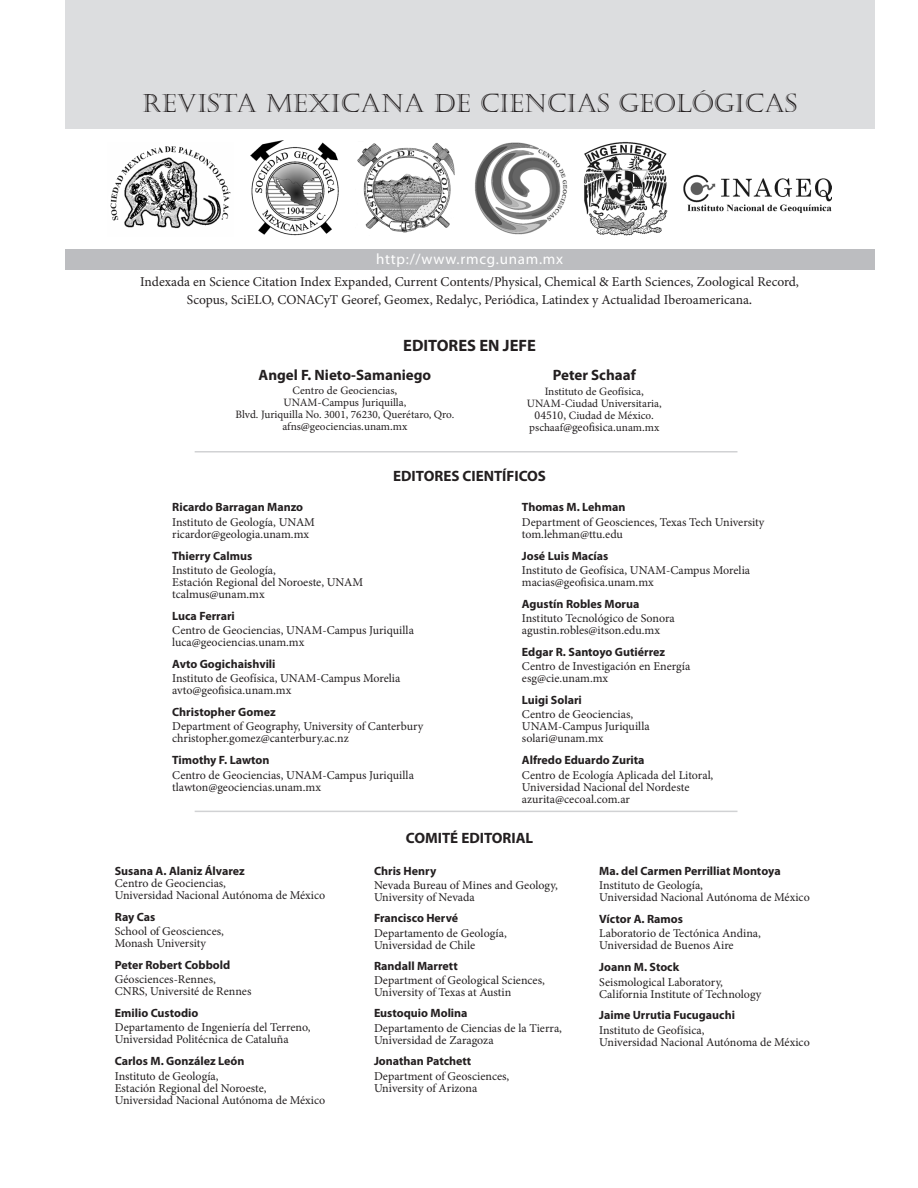
<style>
.page{position:relative;width:918px;height:1188px;background:#fff}
.page>*{position:absolute;margin:0;border:0;box-sizing:border-box;transform-origin:0 0}
.t1{font:25.5px "Castellar";color:#231f20}
.Normal__Web{font:700 16.5px "Myriad Pro";color:#231f20}
.Normal__Web-2{font:700 15px "Myriad Pro";color:#231f20}
.t2{font:15px "Myriad Pro";letter-spacing:.05em;color:#fff}
.Paragraph_Style_1{font:13.5px "Minion Pro";color:#231f20}
.Normal__Web-3{font:12px "Minion Pro";color:#231f20}
.Normal__Web-4{font:700 12px "Myriad Pro";color:#231f20}
.heading_1{font:700 12px "Myriad Pro";color:#231f20}
.HTML_Body{font:11.25px "Minion Pro";color:#231f20}
.Normal__Web-5{font:11.25px "Minion Pro";color:#231f20}
.s1{font-size:15px}
.s2{font-size:12px}
</style>
<div class="page">
<div style="left:65px;top:249px;width:809px;height:20px;background:#bcbdc0"></div>
<div style="left:65px;top:0;width:809px;height:128px;background:#dcdddf"></div>
<img style="left:110px;top:140px;width:721px;height:96px">
<hr style="left:195px;top:451px;width:542px;height:2px;background:#d1d2d4">
<hr style="left:195px;top:811px;width:542px;height:1px;background:#d1d2d4">
<p class="t1" style="left:142px;top:88px;width:656px">REVISTA MEXICANA DE CIENCIAS GEOLÓGICAS</p>
<p class="t2" style="left:376px;top:250px;width:188px">http://www.rmcg.unam.mx</p>
<p class="Paragraph_Style_1" style="left:140px;top:272px;width:660px">Indexada en Science Citation Index Expanded, Current Contents/Physical, Chemical &amp; Earth Sciences, Zoological Record,</p>
<p class="Paragraph_Style_1" style="left:187px;top:290px;width:567px">Scopus, SciELO, CONACyT Georef, Geomex, Redalyc, Periódica, Latindex y Actualidad Iberoamericana<span class="s1">.</span></p>
<p class="Normal__Web" style="left:403px;top:334px;width:134px">EDITORES EN JEFE</p>
<p class="Normal__Web-2" style="left:259px;top:365px;width:174px">Angel F. Nieto-Samaniego</p>
<p class="HTML_Body" style="left:293px;top:383px;width:106px">Centro de Geociencias<span class="s2">,</span></p>
<p class="HTML_Body" style="left:284px;top:395px;width:124px">UNAM<span class="s2">-</span>Campus Juriquilla,</p>
<p class="HTML_Body" style="left:236px;top:407px;width:220px">Blvd. Juriquilla No. 3001, 76230, Querétaro, Qro.</p>
<p class="HTML_Body" style="left:282px;top:419px;width:127px">afns<span class="s2">@</span>geociencias<span class="s2">.</span>unam<span class="s2">.</span>mx</p>
<p class="Normal__Web-2" style="left:553px;top:365px;width:85px">Peter Schaaf</p>
<p class="Normal__Web-5" style="left:545px;top:383px;width:101px">Instituto de Geofísica<span class="s2">,</span></p>
<p class="Normal__Web-5" style="left:527px;top:395px;width:137px">UNAM<span class="s2">-</span>Ciudad Universitaria,</p>
<p class="Normal__Web-5" style="left:535px;top:407px;width:121px"><span class="s2">04510,</span> Ciudad de México<span class="s2">.</span></p>
<p class="HTML_Body" style="left:529px;top:419px;width:132px">pschaaf<span class="s2">@geofisica.</span>unam<span class="s2">.</span>mx</p>
<p class="Normal__Web-2" style="left:393px;top:466px;width:154px">EDITORES CIENTÍFICOS</p>
<p class="Normal__Web-4" style="left:172px;top:500px;width:133px">Ricardo Barragan Manzo</p>
<p class="Normal__Web-3" style="left:172px;top:514px;width:144px">Instituto de Geología, UNAM</p>
<p class="Normal__Web-3" style="left:172px;top:526px;width:139px">ricardor@geologia.unam.mx</p>
<p class="heading_1" style="left:172px;top:548px;width:82px">Thierry Calmus</p>
<p class="Normal__Web-3" style="left:172px;top:562px;width:105px">Instituto de Geología,</p>
<p class="Normal__Web-3" style="left:172px;top:574px;width:192px">Estación Regional del Noroeste, UNAM</p>
<p class="Normal__Web-3" style="left:172px;top:586px;width:94px">tcalmus@unam.mx</p>
<p class="Normal__Web-4" style="left:172px;top:608px;width:64px">Luca Ferrari</p>
<p class="Normal__Web-3" style="left:172px;top:622px;width:243px">Centro de Geociencias, UNAM-Campus Juriquilla</p>
<p class="Normal__Web-3" style="left:172px;top:634px;width:134px">luca@geociencias.unam.mx</p>
<p class="Normal__Web-4" style="left:172px;top:656px;width:105px">Avto Gogichaishvili</p>
<p class="Normal__Web-3" style="left:172px;top:670px;width:230px">Instituto de Geofísica, UNAM-Campus Morelia</p>
<p class="Normal__Web-3" style="left:172px;top:682px;width:121px">avto@geofisica.unam.mx</p>
<p class="Normal__Web-4" style="left:172px;top:704px;width:105px">Christopher Gomez</p>
<p class="Normal__Web-3" style="left:172px;top:719px;width:253px">Department of Geography, University of Canterbury</p>
<p class="Normal__Web-3" style="left:172px;top:731px;width:178px">christopher.gomez@canterbury.ac.nz</p>
<p class="Normal__Web-4" style="left:172px;top:752px;width:99px">Timothy F. Lawton</p>
<p class="Normal__Web-3" style="left:172px;top:767px;width:243px">Centro de Geociencias, UNAM-Campus Juriquilla</p>
<p class="Normal__Web-3" style="left:172px;top:779px;width:150px">tlawton@geociencias.unam.mx</p>
<p class="heading_1" style="left:522px;top:500px;width:105px">Thomas M. Lehman</p>
<p class="Normal__Web-3" style="left:522px;top:514px;width:244px">Department of Geosciences, Texas Tech University</p>
<p class="Normal__Web-3" style="left:522px;top:526px;width:103px">tom.lehman@ttu.edu</p>
<p class="Normal__Web-4" style="left:522px;top:548px;width:88px">José Luis Macías</p>
<p class="Normal__Web-3" style="left:522px;top:562px;width:230px">Instituto de Geofísica, UNAM-Campus Morelia</p>
<p class="Normal__Web-3" style="left:522px;top:574px;width:133px">macias@geofisica.unam.mx</p>
<p class="Normal__Web-4" style="left:522px;top:596px;width:119px">Agustín Robles Morua</p>
<p class="Normal__Web-3" style="left:522px;top:610px;width:154px">Instituto Tecnológico de Sonora</p>
<p class="Normal__Web-3" style="left:522px;top:622px;width:140px">agustin.robles@itson.edu.mx</p>
<p class="Normal__Web-4" style="left:522px;top:644px;width:145px">Edgar R. Santoyo Gutiérrez</p>
<p class="Normal__Web-3" style="left:522px;top:658px;width:170px">Centro de Investigación en Energía</p>
<p class="Normal__Web-3" style="left:522px;top:670px;width:88px">esg@cie.unam.mx</p>
<p class="Normal__Web-4" style="left:522px;top:692px;width:61px">Luigi Solari</p>
<p class="Normal__Web-3" style="left:522px;top:707px;width:113px">Centro de Geociencias,</p>
<p class="Normal__Web-3" style="left:522px;top:719px;width:129px">UNAM-Campus Juriquilla</p>
<p class="Normal__Web-3" style="left:522px;top:731px;width:83px">solari@unam.mx</p>
<p class="Normal__Web-4" style="left:522px;top:752px;width:124px">Alfredo Eduardo Zurita</p>
<p class="Normal__Web-3" style="left:522px;top:767px;width:193px">Centro de Ecología Aplicada del Litoral,</p>
<p class="Normal__Web-3" style="left:522px;top:779px;width:169px">Universidad Nacional del Nordeste</p>
<p class="Normal__Web-3" style="left:522px;top:791px;width:110px">azurita@cecoal.com.ar</p>
<p class="Normal__Web-4" style="left:115px;top:863px;width:132px">Susana A. Alaniz Álvarez</p>
<p class="Normal__Web-3" style="left:115px;top:875px;width:113px">Centro de Geociencias,</p>
<p class="Normal__Web-3" style="left:115px;top:887px;width:212px">Universidad Nacional Autónoma de México</p>
<p class="Normal__Web-4" style="left:115px;top:909px;width:42px">Ray Cas</p>
<p class="Normal__Web-3" style="left:115px;top:923px;width:111px">School of Geosciences,</p>
<p class="Normal__Web-3" style="left:115px;top:935px;width:93px">Monash University</p>
<p class="heading_1" style="left:115px;top:957px;width:117px">Peter Robert Cobbold</p>
<p class="Normal__Web-3" style="left:115px;top:971px;width:103px">Géosciences-Rennes,</p>
<p class="Normal__Web-3" style="left:115px;top:983px;width:138px">CNRS, Université de Rennes</p>
<p class="Normal__Web-4" style="left:115px;top:1005px;width:85px">Emilio Custodio</p>
<p class="Normal__Web-3" style="left:115px;top:1019px;width:197px">Departamento de Ingeniería del Terreno,</p>
<p class="Normal__Web-3" style="left:115px;top:1031px;width:175px">Universidad Politécnica de Cataluña</p>
<p class="Normal__Web-4" style="left:115px;top:1053px;width:131px">Carlos M. González León</p>
<p class="Normal__Web-3" style="left:115px;top:1068px;width:105px">Instituto de Geología,</p>
<p class="Normal__Web-3" style="left:115px;top:1080px;width:153px">Estación Regional del Noroeste,</p>
<p class="Normal__Web-3" style="left:115px;top:1092px;width:212px">Universidad Nacional Autónoma de México</p>
<p class="Normal__Web-2" style="left:406px;top:828px;width:129px">COMITÉ EDITORIAL</p>
<p class="Normal__Web-4" style="left:374px;top:863px;width:64px">Chris Henry</p>
<p class="Normal__Web-3" style="left:374px;top:877px;width:185px">Nevada Bureau of Mines and Geology,</p>
<p class="Normal__Web-3" style="left:374px;top:889px;width:102px">University of Nevada</p>
<p class="heading_1" style="left:374px;top:910px;width:86px">Francisco Hervé</p>
<p class="Normal__Web-3" style="left:374px;top:925px;width:134px">Departamento de Geología,</p>
<p class="Normal__Web-3" style="left:374px;top:937px;width:103px">Universidad de Chile</p>
<p class="Normal__Web-4" style="left:374px;top:958px;width:85px">Randall Marrett</p>
<p class="Normal__Web-3" style="left:374px;top:972px;width:172px">Department of Geological Sciences,</p>
<p class="Normal__Web-3" style="left:374px;top:984px;width:139px">University of Texas at Austin</p>
<p class="Normal__Web-4" style="left:374px;top:1005px;width:95px">Eustoquio Molina</p>
<p class="Normal__Web-3" style="left:374px;top:1020px;width:190px">Departamento de Ciencias de la Tierra,</p>
<p class="Normal__Web-3" style="left:374px;top:1032px;width:121px">Universidad de Zaragoza</p>
<p class="Normal__Web-4" style="left:374px;top:1054px;width:99px">Jonathan Patchett</p>
<p class="Normal__Web-3" style="left:374px;top:1068px;width:137px">Department of Geosciences,</p>
<p class="Normal__Web-3" style="left:374px;top:1080px;width:105px">University of Arizona</p>
<p class="Normal__Web-4" style="left:599px;top:863px;width:183px">Ma. del Carmen Perrilliat Montoya</p>
<p class="Normal__Web-3" style="left:599px;top:877px;width:105px">Instituto de Geología,</p>
<p class="Normal__Web-3" style="left:599px;top:889px;width:212px">Universidad Nacional Autónoma de México</p>
<p class="heading_1" style="left:599px;top:911px;width:85px">Víctor A. Ramos</p>
<p class="Normal__Web-3" style="left:599px;top:926px;width:163px">Laboratorio de Tectónica Andina,</p>
<p class="Normal__Web-3" style="left:599px;top:938px;width:136px">Universidad de Buenos Aire</p>
<p class="heading_1" style="left:599px;top:959px;width:82px">Joann M. Stock</p>
<p class="Normal__Web-3" style="left:599px;top:974px;width:125px">Seismological Laboratory,</p>
<p class="Normal__Web-3" style="left:599px;top:986px;width:164px">California Institute of Technology</p>
<p class="Normal__Web-4" style="left:599px;top:1007px;width:137px">Jaime Urrutia Fucugauchi</p>
<p class="Normal__Web-3" style="left:599px;top:1022px;width:107px">Instituto de Geofísica,</p>
<p class="Normal__Web-3" style="left:599px;top:1034px;width:212px">Universidad Nacional Autónoma de México</p>
</div>
